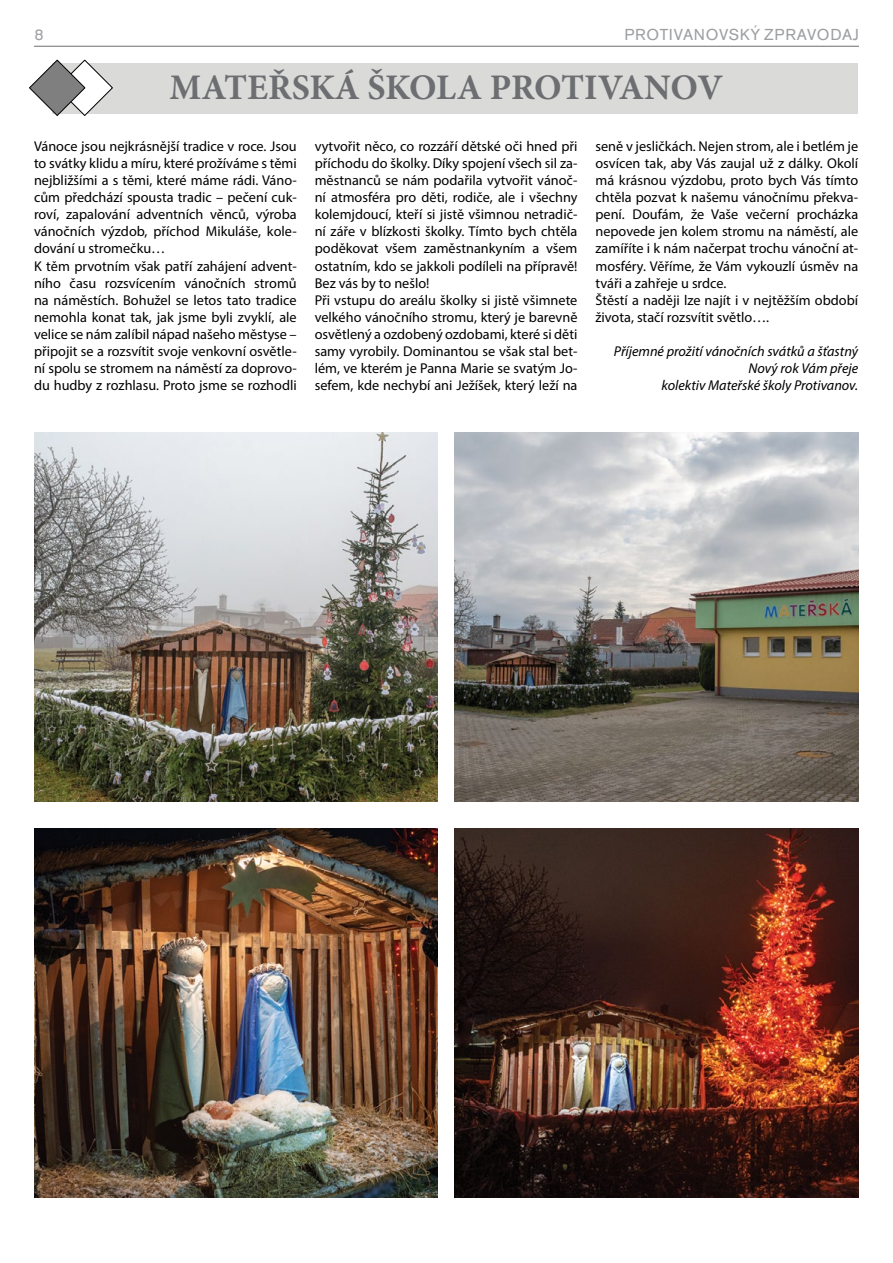
<style>
.page{position:relative;width:893px;height:1263px;background:#fff}
.page>*{position:absolute;margin:0;border:0;box-sizing:border-box;transform-origin:0 0}
.t1{font:700 36px "Minion Pro";letter-spacing:-.005em;color:#6d6e71}
.t2{font:16.5px "Accius TEE";letter-spacing:.045em;color:#9d9fa2}
.t3{font:14.25px/17.1px "Myriad Pro";color:#000}
.t4{font:italic 14.25px/17.1px "Myriad Pro";color:#000;text-align:right}
</style>
<div class="page">
<hr style="left:34px;top:46px;width:825px;height:1px;background:#6d6e71">
<div style="left:52px;top:64px;width:806px;height:50px;background:#dadad9"></div>
<svg style="left:29px;top:60px;width:84px;height:56px"></svg>
<img style="left:34px;top:432px;width:404px;height:369px">
<img style="left:454px;top:432px;width:404px;height:369px">
<img style="left:34px;top:828px;width:404px;height:369px">
<img style="left:454px;top:828px;width:404px;height:369px">
<p class="t2" style="left:34px;top:25px;width:11px">8</p>
<p class="t2" style="left:624px;top:25px;width:236px">PROTIVANOVSKÝ ZPRAVODAJ</p>
<h1 class="t1" style="left:169px;top:63px;width:241px">MATEŘSKÁ ŠKOLA</h1>
<h1 class="t1" style="left:490px;top:63px;width:235px">PROTIVANOV</h1>
<p class="t3" style="left:34px;top:137px;width:264px">Vánoce jsou nejkrásnější tradice v roce. Jsou to svátky klidu a míru, které prožíváme s těmi nejbližšími a s těmi, které máme rádi. Váno&shy;cům předchází spousta tradic – pečení cuk&shy;roví, zapalování adventních věnců, výroba vánočních výzdob, příchod Mikuláše, kole&shy;dování u stromečku…<br>K těm prvotním však patří zahájení advent&shy;ního času rozsvícením vánočních stromů na náměstích. Bohužel se letos tato tradice nemohla konat tak, jak jsme byli zvyklí, ale velice se nám zalíbil nápad našeho městyse – připojit se a rozsvítit svoje venkovní osvětle&shy;ní spolu se stromem na náměstí za doprovo&shy;du hudby z rozhlasu. Proto jsme se rozhodli</p>
<p class="t3" style="left:315px;top:137px;width:264px">vytvořit něco, co rozzáří dětské oči hned při příchodu do školky. Díky spojení všech sil za&shy;městnanců se nám podařila vytvořit vánoč&shy;ní atmosféra pro děti, rodiče, ale i všechny kolemjdoucí, kteří si jistě všimnou netradič&shy;ní záře v blízkosti školky. Tímto bych chtěla poděkovat všem zaměstnankyním a všem ostatním, kdo se jakkoli podíleli na přípravě!<br>Bez vás by to nešlo!<br>Při vstupu do areálu školky si jistě všimnete velkého vánočního stromu, který je barevně osvětlený a ozdobený ozdobami, které si děti samy vyrobily. Dominantou se však stal bet&shy;lém, ve kterém je Panna Marie se svatým Jo&shy;sefem, kde nechybí ani Ježíšek, který leží na</p>
<p class="t3" style="left:595px;top:137px;width:264px">seně v jesličkách. Nejen strom, ale i betlém je osvícen tak, aby Vás zaujal už z dálky. Okolí má krásnou výzdobu, proto bych Vás tímto chtěla pozvat k našemu vánočnímu překva&shy;pení. Doufám, že Vaše večerní procházka nepovede jen kolem stromu na náměstí, ale zamíříte i k nám načerpat trochu vánoční at&shy;mosféry. Věříme, že Vám vykouzlí úsměv na tváři a zahřeje u srdce.<br>Štěstí a naději lze najít i v nejtěžším období života, stačí rozsvítit světlo….</p>
<p class="t4" style="left:614px;top:342px;width:246px">Příjemné prožití vánočních svátků a šťastný<br>Nový rok Vám přeje<br>kolektiv Mateřské školy Protivanov.</p>
</div>
